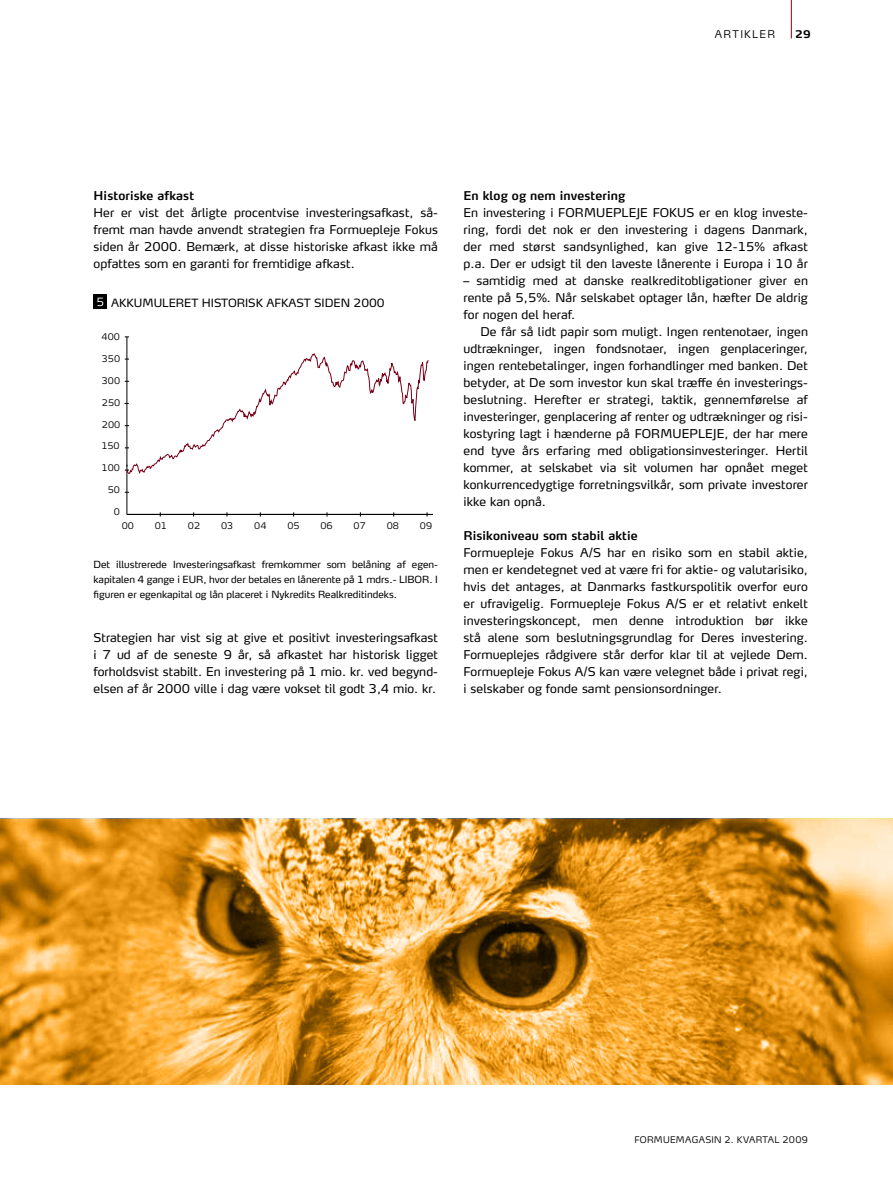
<style>
.page{position:relative;width:893px;height:1191px;background:#fff}
.page>*{position:absolute;margin:0;border:0;box-sizing:border-box;transform-origin:0 0}
.t1{font:12px/17px "Max TF";letter-spacing:.01em;color:#000;text-align:justify}
.t2{font:600 12px "Max TF";letter-spacing:.01em;color:#000}
.t3{font:11.25px "Max TF";color:#000}
.t4{font:300 11.25px "Max TF";color:#fff}
.t5{font:300 10.5px "Max TF";letter-spacing:.125em;color:#000}
.t6{font:700 10.5px "Max TF";color:#000}
.t7{font:9.75px/15px "Max TF";color:#000;text-align:justify}
.t8{font:300 9px "Max TF";color:#000}
.t9{font:300 9px "Max TF";letter-spacing:.035em;color:#000}
</style>
<div class="page">
<hr style="left:791px;top:0;width:1px;height:38px;background:#790018">
<hr style="left:127px;top:337px;width:1px;height:177px;background:#000">
<hr style="left:127px;top:514px;width:306px;height:1px;background:#000">
<svg style="left:125px;top:352px;width:304px;height:123px"></svg>
<div style="left:94px;top:294px;width:13px;height:14px;background:#000"></div>
<img style="left:0;top:819px;width:893px;height:265px">
<p class="t5" style="left:715px;top:28px;width:62px">ARTIKLER</p>
<p class="t6" style="left:795px;top:28px;width:17px">29</p>
<p class="t2" style="left:94px;top:188px;width:102px">Historiske afkast</p>
<p class="t1" style="left:94px;top:204px;width:346px">Her er vist det årligte procentvise investeringsafkast, så&shy;fremt man havde anvendt strategien fra Formuepleje Fokus siden år 2000. Bemærk, at disse historiske afkast ikke må opfattes som en garanti for fremtidige afkast.</p>
<p class="t4" style="left:96px;top:294px;width:9px">5</p>
<p class="t3" style="left:111px;top:295px;width:275px">AKKUMULERET HISTORISK AFKAST SIDEN 2000</p>
<p class="t8" style="left:102px;top:331px;width:20px">400</p>
<p class="t8" style="left:102px;top:353px;width:20px">350</p>
<p class="t8" style="left:102px;top:375px;width:20px">300</p>
<p class="t8" style="left:102px;top:418px;width:20px">200</p>
<p class="t8" style="left:102px;top:397px;width:20px">250</p>
<p class="t8" style="left:101px;top:440px;width:20px">150</p>
<p class="t8" style="left:102px;top:462px;width:20px">100</p>
<p class="t8" style="left:108px;top:484px;width:14px">50</p>
<p class="t8" style="left:114px;top:506px;width:8px">0</p>
<p class="t8" style="left:122px;top:520px;width:14px">00</p>
<p class="t8" style="left:155px;top:520px;width:14px">01</p>
<p class="t8" style="left:188px;top:520px;width:14px">02</p>
<p class="t8" style="left:221px;top:520px;width:14px">03</p>
<p class="t8" style="left:254px;top:520px;width:14px">04</p>
<p class="t8" style="left:287px;top:520px;width:14px">05</p>
<p class="t8" style="left:320px;top:520px;width:14px">06</p>
<p class="t8" style="left:354px;top:520px;width:14px">07</p>
<p class="t8" style="left:387px;top:520px;width:14px">08</p>
<p class="t8" style="left:420px;top:520px;width:14px">09</p>
<p class="t7" style="left:94px;top:557px;width:346px">Det illustrerede Investeringsafkast fremkommer som belåning af egen&shy;kapitalen 4 gange i EUR, hvor der betales en lånerente på 1 mdrs.- LIBOR. I figuren er egenkapital og lån placeret i Nykredits Realkreditindeks.</p>
<p class="t1" style="left:94px;top:629px;width:346px">Strategien har vist sig at give et positivt investeringsafkast i 7 ud af de seneste 9 år, så afkastet har historisk ligget forholdsvist stabilt. En investering på 1 mio. kr. ved begynd&shy;elsen af år 2000 ville i dag være vokset til godt 3,4 mio. kr.</p>
<p class="t2" style="left:463px;top:188px;width:163px">En klog og nem investering</p>
<p class="t1" style="left:463px;top:204px;width:346px">En investering i FORMUEPLEJE FOKUS er en klog investe&shy;ring, fordi det nok er den investering i dagens Danmark, der med størst sandsynlighed, kan give 12-15% afkast p.a. Der er udsigt til den laveste lånerente i Europa i 10 år</p>
<p class="t1" style="left:463px;top:272px;width:346px">– samtidig med at danske realkreditobligationer giver en rente på 5,5%. Når selskabet optager lån, hæfter De aldrig for nogen del heraf.</p>
<p class="t1" style="left:463px;top:323px;width:346px;text-indent:17px">De får så lidt papir som muligt. Ingen rentenotaer, ingen udtrækninger, ingen fondsnotaer, ingen genplaceringer, ingen rentebetalinger, ingen forhandlinger med banken. Det betyder, at De som investor kun skal træffe én investerings&shy;beslutning. H erefter er strategi, taktik, gennemførelse af investeringer, genplacering af renter og udtrækninger og risi&shy;kostyring lagt i hænderne på FORMUEPLEJE, der har mere end tyve års erfaring med obligationsinvesteringer. Hertil kommer, at selskabet via sit volumen har opnået meget konkurrencedygtige forretningsvilkår, som private investorer ikke kan opnå.</p>
<p class="t2" style="left:463px;top:528px;width:176px">Risikoniveau som stabil aktie</p>
<p class="t1" style="left:463px;top:544px;width:346px">Formuepleje Fokus A/S har en risiko som en stabil aktie, men er kendetegnet ved at være fri for aktie- og valutarisiko, hvis det antages, at Danmarks fastkurspolitik overfor euro er ufravigelig. Formuepleje Fokus A/S er et relativt enkelt investeringskoncept, men denne introduktion bør ikke stå alene som beslutningsgrundlag for Deres investering.<br>Formueplejes rådgivere står derfor klar til at vejlede Dem.<br>Formuepleje Fokus A/S kan være velegnet både i privat regi, i selskaber og fonde samt pensionsordninger.</p>
<p class="t9" style="left:634px;top:1134px;width:175px">FORMUEMAGASIN 2. KVARTAL 2009</p>
</div>
